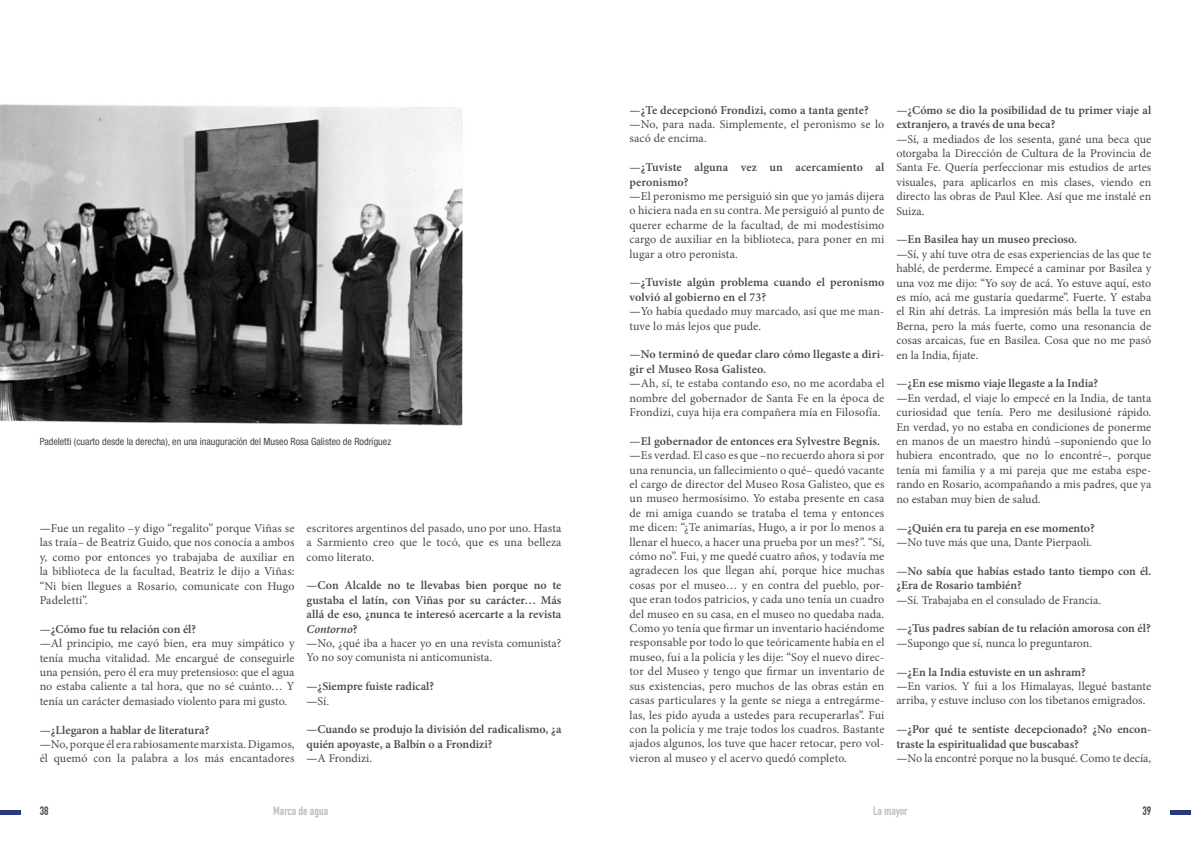
<style>
.page{position:relative;width:1191px;height:842px;background:#fff}
.page>*{position:absolute;margin:0;border:0;box-sizing:border-box;transform-origin:0 0}
.t1{font:12px/14.4px "Minion Pro";letter-spacing:.005em;color:#48484a}
.t2{font:600 12px/14.4px "Minion Pro";color:#48484a}
.t3{font:700 12px "DIN Condensed";color:#bcbec0}
.t4{font:700 12px "DIN Condensed";color:#4d4d4f}
.t5{font:condensed 10px "Helvetica Neue";color:#48484a}
.s1{font-weight:600}
.s2{font-style:italic}
.s3{font-weight:400}
</style>
<div class="page">
<div style="left:1170px;top:810px;width:21px;height:5px;background:#283a7c"></div>
<div style="left:0;top:810px;width:21px;height:5px;background:#283a7c"></div>
<img style="left:0;top:104px;width:463px;height:321px">
<p class="t5" style="left:40px;top:435px;width:353px">Padeletti (cuarto desde la derecha), en una inauguración del Museo Rosa Galisteo de Rodríguez</p>
<p class="t1" style="left:40px;top:521px;width:256px;text-align:justify"><span class="s1">—</span>Fue un regalito –y digo “regalito” porque Viñas se las traía– de Beatriz Guido, que nos conocía a ambos y, como por entonces yo trabajaba de auxiliar en la biblioteca de la facultad, Beatriz le dijo a Viñas: “Ni bien llegues a Rosario, comunicate con Hugo Padeletti”.</p>
<p class="t1" style="left:40px;top:622px;width:256px"><span class="s1">—¿Cómo fue tu relación con él?<br>—</span>Al principio, me cayó bien, era muy simpático y tenía mucha vitalidad. Me encargué de conseguirle una pensión, pero él era muy pretensioso: que el agua no estaba caliente a tal hora, que no sé cuánto… Y tenía un carácter demasiado violento para mi gusto.</p>
<p class="t1" style="left:40px;top:723px;width:256px"><span class="s1">—¿Llegaron a hablar de literatura?<br>—</span>No, porque él era rabiosamente marxista. Digamos, él quemó con la palabra a los más encantadores</p>
<p class="t1" style="left:306px;top:521px;width:256px;text-align:justify">escritores argentinos del pasado, uno por uno. Hasta a Sarmiento creo que le tocó, que es una belleza como literato.</p>
<p class="t2" style="left:306px;top:578px;width:256px">—Con Alcalde no te llevabas bien porque no te gustaba el latín, con Viñas por su carácter… Más allá de eso, ¿nunca te interesó acercarte a la revista <span class="s2">Contorno</span>?<br>—<span class="s3">No, ¿qué iba a hacer yo en una revista comunista?<br>Yo no soy comunista ni anticomunista.</span></p>
<p class="t2" style="left:306px;top:679px;width:129px">—¿Siempre fuiste radical? —<span class="s3">Sí.</span></p>
<p class="t2" style="left:306px;top:722px;width:256px">—Cuando se produjo la división del radicalismo, ¿a quién apoyaste, a Balbín o a Frondizi?<br>—<span class="s3">A Frondizi.</span></p>
<p class="t1" style="left:629px;top:103px;width:256px"><span class="s1">—¿Te decepcionó Frondizi, como a tanta gente? —</span>No, para nada. Simplemente, el peronismo se lo sacó de encima.</p>
<p class="t1" style="left:629px;top:160px;width:256px"><span class="s1">—¿Tuviste alguna vez un acercamiento al peronismo?<br>—</span>El peronismo me persiguió sin que yo jamás dijera o hiciera nada en su contra. Me persiguió al punto de querer echarme de la facultad, de mi modestísimo cargo de auxiliar en la biblioteca, para poner en mi lugar a otro peronista.</p>
<p class="t2" style="left:629px;top:275px;width:256px">—¿Tuviste algún problema cuando el peronismo volvió al gobierno en el 73?<br>—<span class="s3">Yo había quedado muy marcado, así que me man&shy;tuve lo más lejos que pude.</span></p>
<p class="t1" style="left:629px;top:347px;width:256px"><span class="s1">—No terminó de quedar claro cómo llegaste a diri&shy;gir el Museo Rosa Galisteo.<br>—</span>Ah, sí, te estaba contando eso, no me acordaba el nombre del gobernador de Santa Fe en la época de Frondizi, cuya hija era compañera mía en Filosofía.</p>
<p class="t1" style="left:629px;top:434px;width:256px"><span class="s1">—El gobernador de entonces era Sylvestre Begnis. —</span>Es verdad. El caso es que –no recuerdo ahora si por una renuncia, un fallecimiento o qué– quedó vacante el cargo de director del Museo Rosa Galisteo, que es un museo hermosísimo. Yo estaba presente en casa de mi amiga cuando se trataba el tema y entonces me dicen: “¿Te animarías, Hugo, a ir por lo menos a llenar el hueco, a hacer una prueba por un mes?”. “Sí, cómo no”. Fui, y me quedé cuatro años, y todavía me agradecen los que llegan ahí, porque hice muchas cosas por el museo… y en contra del pueblo, por&shy;que eran todos patricios, y cada uno tenía un cuadro del museo en su casa, en el museo no quedaba nada.<br>Como yo tenía que firmar un inventario haciéndome responsable por todo lo que teóricamente había en el museo, fui a la policía y les dije: “Soy el nuevo direc&shy;tor del Museo y tengo que firmar un inventario de sus existencias, pero muchos de las obras están en casas particulares y la gente se niega a entregárme&shy;las, les pido ayuda a ustedes para recuperarlas”. Fui con la policía y me traje todos los cuadros. Bastante ajados algunos, los tuve que hacer retocar, pero vol&shy;vieron al museo y el acervo quedó completo.</p>
<p class="t1" style="left:896px;top:103px;width:256px"><span class="s1">—¿Cómo se dio la posibilidad de tu primer viaje al extranjero, a través de una beca?<br>—</span>Sí, a mediados de los sesenta, gané una beca que otorgaba la Dirección de Cultura de la Provincia de Santa Fe. Quería perfeccionar mis estudios de artes visuales, para aplicarlos en mis clases, viendo en directo las obras de Paul Klee. Así que me instalé en Suiza.</p>
<p class="t1" style="left:896px;top:232px;width:256px"><span class="s1">—En Basilea hay un museo precioso.<br>—</span>Sí, y ahí tuve otra de esas experiencias de las que te hablé, de perderme. Empecé a caminar por Basilea y una voz me dijo: “Yo soy de acá. Yo estuve aquí, esto es mío, acá me gustaría quedarme”. Fuerte. Y estaba el Rin ahí detrás. La impresión más bella la tuve en Berna, pero la más fuerte, como una resonancia de cosas arcaicas, fue en Basilea. Cosa que no me pasó en la India, fijate.</p>
<p class="t1" style="left:896px;top:376px;width:256px"><span class="s1">—¿En ese mismo viaje llegaste a la India?<br>—</span>En verdad, el viaje lo empecé en la India, de tanta curiosidad que tenía. Pero me desilusioné rápido.<br>En verdad, yo no estaba en condiciones de ponerme en manos de un maestro hindú –suponiendo que lo hubiera encontrado, que no lo encontré–, porque tenía mi familia y a mi pareja que me estaba espe&shy;rando en Rosario, acompañando a mis padres, que ya no estaban muy bien de salud.</p>
<p class="t2" style="left:896px;top:520px;width:200px">—¿Quién era tu pareja en ese momento? —<span class="s3">No tuve más que una, Dante Pierpaoli.</span></p>
<p class="t2" style="left:896px;top:564px;width:256px">—No sabía que habías estado tanto tiempo con él. ¿Era de Rosario también?<br>—<span class="s3">Sí. Trabajaba en el consulado de Francia.</span></p>
<p class="t2" style="left:896px;top:621px;width:256px">—¿Tus padres sabían de tu relación amorosa con él? —<span class="s3">Supongo que sí, nunca lo preguntaron.</span></p>
<p class="t1" style="left:896px;top:664px;width:256px"><span class="s1">—¿En la India estuviste en un ashram?<br>—</span>En varios. Y fui a los Himalayas, llegué bastante arriba, y estuve incluso con los tibetanos emigrados.</p>
<p class="t2" style="left:896px;top:722px;width:256px">—¿Por qué te sentiste decepcionado? ¿No encon&shy;traste la espiritualidad que buscabas?<br>—<span class="s3">No la encontré porque no la busqué. Como te decía,</span></p>
<p class="t4" style="left:40px;top:804px;width:10px">38</p>
<p class="t3" style="left:273px;top:804px;width:56px">Marca de agua</p>
<p class="t3" style="left:873px;top:804px;width:36px">La mayor</p>
<p class="t4" style="left:1142px;top:804px;width:10px">39</p>
</div>
